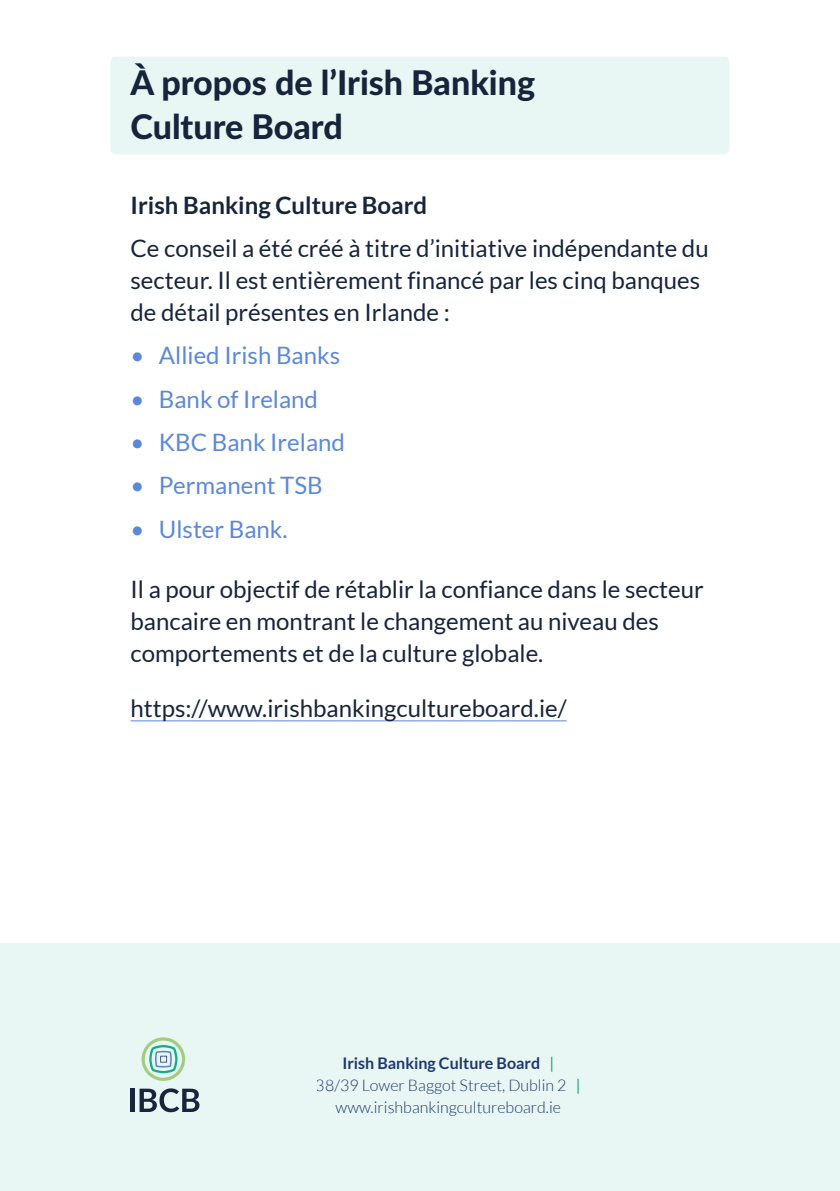
<style>
.page{position:relative;width:840px;height:1191px;background:#fff}
.page>*{position:absolute;margin:0;border:0;box-sizing:border-box;transform-origin:0 0}
.t1{font:800 34px/44px "Lato";color:#16243c}
.P1{font:24px/32px "Lato";color:#16243c}
.t2{font:24px "Lato";color:#5c88da}
.P2{font:700 24px "Lato";color:#16243c}
.t3{font:300 16px/22px "Lato";color:#223877;text-align:center}
.s1{font-weight:700}
.s2{font-weight:400;color:#17ad87}
</style>
<div class="page">
<div style="left:0;top:943px;width:839px;height:248px;background:#e8f7f3"></div>
<svg style="left:141px;top:1037px;width:44px;height:44px"></svg>
<hr style="left:130px;top:1088px;width:4px;height:24px;background:#17253f">
<svg style="left:139px;top:1088px;width:60px;height:24px"></svg>
<div style="left:110px;top:57px;width:619px;height:97px;background:#e8f7f3;border-radius:6px"></div>
<hr style="left:130px;top:720px;width:436px;height:1px;background:#5c88da">
<h1 class="t1" style="left:130px;top:59px;width:406px">À propos de l’Irish Banking<br>Culture Board</h1>
<p class="P2" style="left:130px;top:191px;width:298px">Irish Banking Culture Board</p>
<p class="P1" style="left:130px;top:232px;width:579px">Ce conseil a été créé à titre d’initiative indépendante du secteur. Il est entièrement financé par les cinq banques de détail présentes en Irlande :</p>
<p class="t2" style="left:130px;top:342px;width:211px">• Allied Irish Banks</p>
<p class="t2" style="left:130px;top:385px;width:189px">• Bank of Ireland</p>
<p class="t2" style="left:130px;top:429px;width:216px">• KBC Bank Ireland</p>
<p class="t2" style="left:130px;top:472px;width:194px">• Permanent TSB</p>
<p class="t2" style="left:130px;top:516px;width:158px">• Ulster Bank.</p>
<p class="P1" style="left:130px;top:573px;width:574px">Il a pour objectif de rétablir la confiance dans le secteur bancaire en montrant le changement au niveau des comportements et de la culture globale.</p>
<p class="P1" style="left:130px;top:692px;width:437px">https://www.irishbankingcultureboard.ie/</p>
<p class="t3" style="left:316px;top:1052px;width:266px"><span class="s1">Irish Banking Culture Board</span> <span class="s2">|<br></span>38/39 Lower Baggot Street, Dublin 2 <span class="s2">| </span>www.irishbankingcultureboard.ie</p>
</div>
